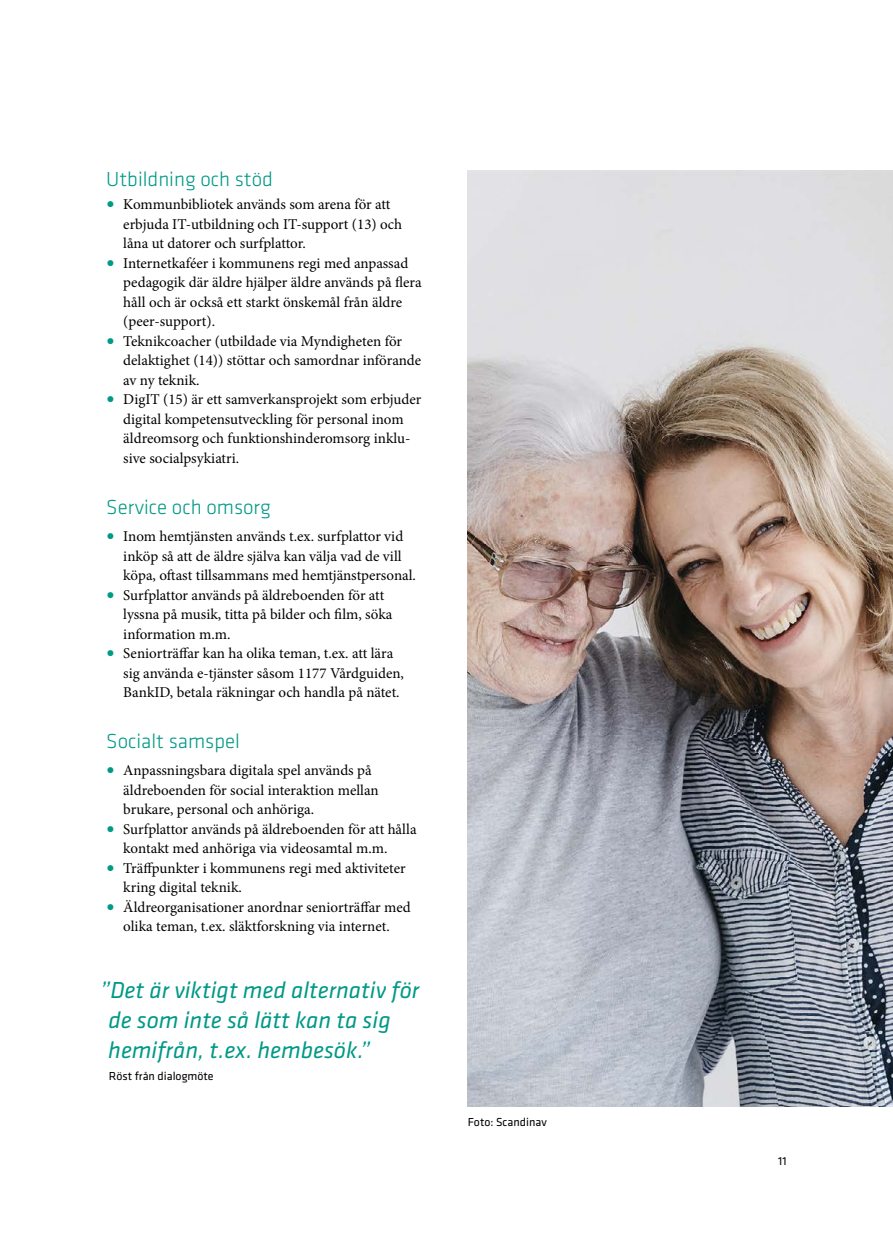
<style>
.page{position:relative;width:893px;height:1234px;background:#fff}
.page>*{position:absolute;margin:0;border:0;box-sizing:border-box;transform-origin:0 0}
.t1{font:italic 24px/30px "Klavika Basic";color:#009987}
.t2{font:300 21px "Klavika Basic";color:#009987}
.t3{font:15px/19.5px "Minion Pro";color:#000}
.t4{font:12px "Klavika Basic";color:#000}
.s1{font-size:22.5px;color:#009987}
</style>
<div class="page">
<img style="left:468px;top:170px;width:425px;height:936px">
<p class="t2" style="left:106px;top:166px;width:168px">Utbildning och stöd</p>
<p class="t3" style="left:123px;top:195px;width:280px;text-indent:-17px"><span class="s1">•</span> Kommunbibliotek används som arena för att erbjuda IT-utbildning och IT-support (13) och låna ut datorer och surfplattor.</p>
<p class="t3" style="left:123px;top:253px;width:300px;text-indent:-17px"><span class="s1">•</span> Internetkaféer i kommunens regi med anpassad pedagogik där äldre hjälper äldre används på fera håll och är också ett starkt önskemål från äldre (peer-support).</p>
<p class="t3" style="left:123px;top:331px;width:299px;text-indent:-17px"><span class="s1">•</span> Teknikcoacher (utbildade via Myndigheten för delaktighet (14)) stöttar och samordnar införande av ny teknik.</p>
<p class="t3" style="left:123px;top:390px;width:300px;text-indent:-17px"><span class="s1">•</span> DigIT (15) är ett samverkansprojekt som erbjuder digital kompetensutveckling för personal inom äldreomsorg och funktionshinderomsorg inklu&shy;sive socialpsykiatri.</p>
<p class="t2" style="left:106px;top:494px;width:166px">Service och omsorg</p>
<p class="t3" style="left:123px;top:526px;width:294px;text-indent:-17px"><span class="s1">•</span> Inom hemtjänsten används t.ex. surfplattor vid inköp så att de äldre själva kan välja vad de vill köpa, ofast tillsammans med hemtjänstpersonal.</p>
<p class="t3" style="left:123px;top:585px;width:271px;text-indent:-17px"><span class="s1">•</span> Surfplattor används på äldreboenden för att lyssna på musik, titta på bilder och flm, söka information m.m.</p>
<p class="t3" style="left:123px;top:643px;width:282px;text-indent:-17px"><span class="s1">•</span> Seniorträfar kan ha olika teman, t.ex. att lära sig använda e-tjänster såsom 1177 Vårdguiden,<br>BankID, betala räkningar och handla på nätet.</p>
<p class="t2" style="left:106px;top:728px;width:135px">Socialt samspel</p>
<p class="t3" style="left:123px;top:760px;width:257px;text-indent:-17px"><span class="s1">•</span> Anpassningsbara digitala spel används på äldreboenden för social interaktion mellan brukare, personal och anhöriga.</p>
<p class="t3" style="left:123px;top:819px;width:295px;text-indent:-17px"><span class="s1">•</span> Surfplattor används på äldreboenden för att hålla kontakt med anhöriga via videosamtal m.m.</p>
<p class="t3" style="left:123px;top:858px;width:284px;text-indent:-17px"><span class="s1">•</span> Träfpunkter i kommunens regi med aktiviteter kring digital teknik.</p>
<p class="t3" style="left:106px;top:897px;width:306px;text-align:center"><span class="s1">•</span> Äldreorganisationer anordnar seniorträfar med olika teman, t.ex. släktforskning via internet.</p>
<p class="t1" style="left:108px;top:974px;width:313px;text-indent:-8px">”Det är viktigt med alternativ för de som inte så lätt kan ta sig hemifrån, t.ex. hembesök.”</p>
<p class="t4" style="left:109px;top:1068px;width:106px">Röst från dialogmöte</p>
<p class="t4" style="left:468px;top:1113px;width:81px">Foto: Scandinav</p>
<p class="t4" style="left:778px;top:1153px;width:10px">11</p>
</div>
